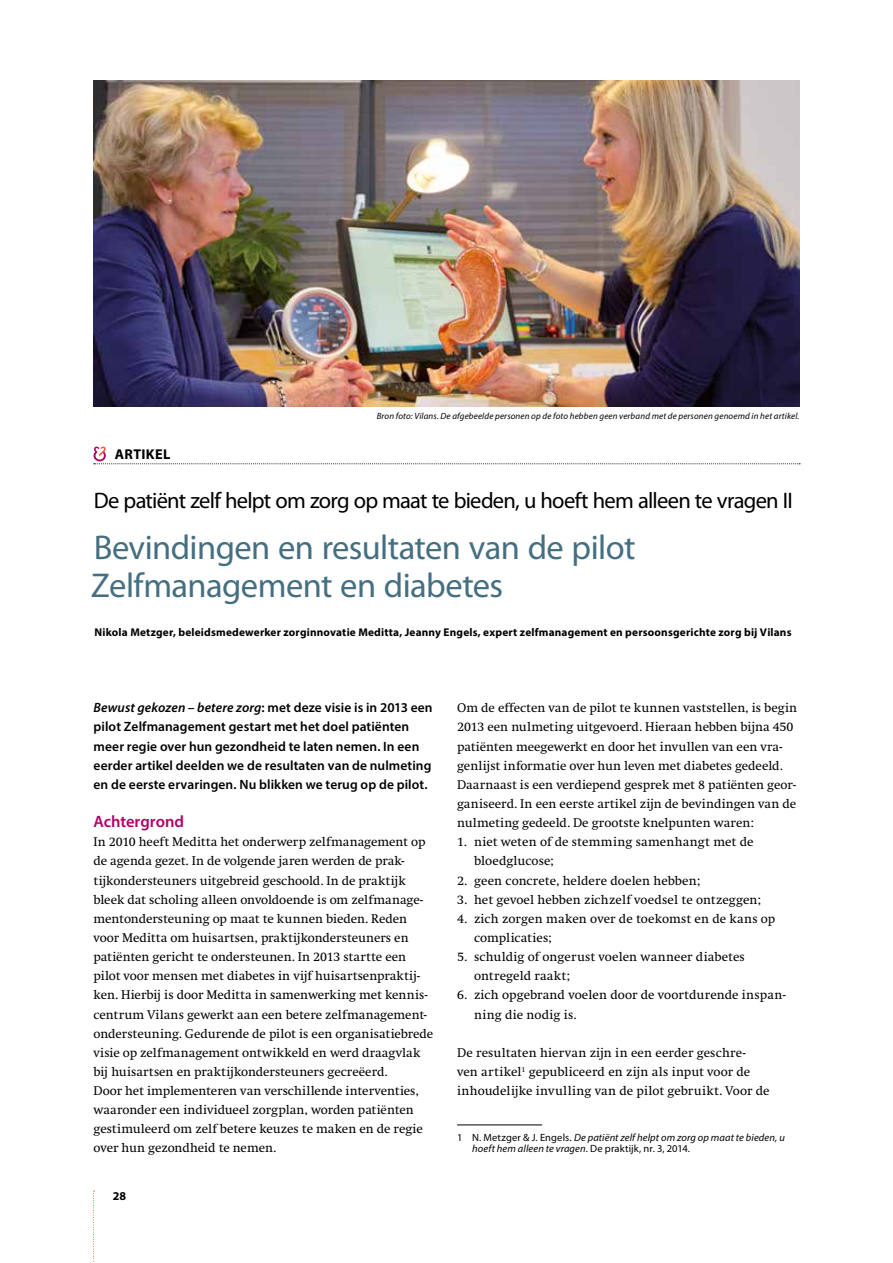
<style>
.page{position:relative;width:893px;height:1263px;background:#fff}
.page>*{position:absolute;margin:0;border:0;box-sizing:border-box;transform-origin:0 0}
.t1{font:34.5px/38.2px "Myriad Pro";letter-spacing:-.015em;color:#456f81}
.t2{font:22.5px "Myriad Pro";letter-spacing:-.03em;color:#000}
.t3{font:600 16.5px "Myriad Pro";color:#b20066}
.t4{font:700 14.25px "Myriad Pro";letter-spacing:.03em;color:#000}
.t5{font:600 13.5px/19.2px "Myriad Pro";letter-spacing:.01em;color:#000}
.t6{font:13.2px/19.2px "Swift";color:#000}
.t7{font:700 12px "Myriad Pro";color:#000}
.t8{font:700 11.25px "Myriad Pro";letter-spacing:.015em;color:#000}
.t9{font:italic 10.5px/11.6px "Myriad Pro";letter-spacing:.01em;color:#000}
.t10{font:italic 9px "Myriad Pro";letter-spacing:.015em;color:#000}
.s1{font-style:italic}
.s2{font-style:normal}
</style>
<div class="page">
<svg style="left:93px;top:1191px;width:2px;height:71px"></svg>
<hr style="left:457px;top:1125px;width:85px;height:1px;background:#000">
<img style="left:94px;top:81px;width:705px;height:325px">
<svg style="left:94px;top:446px;width:706px;height:18px"></svg>
<p class="t10" style="left:377px;top:410px;width:424px">Bron foto: Vilans. De afgebeelde personen op de foto hebben geen verband met de personen genoemd in het artikel.</p>
<p class="t4" style="left:115px;top:445px;width:57px">ARTIKEL</p>
<h2 class="t2" style="left:94px;top:487px;width:701px">De patiënt zelf helpt om zorg op maat te bieden, u hoeft hem alleen te vragen II</h2>
<h1 class="t1" style="left:91px;top:528px;width:546px">Bevindingen en resultaten van de pilot<br>Zelfmanagement en diabetes</h1>
<p class="t8" style="left:95px;top:625px;width:698px">Nikola Metzger, beleidsmedewerker zorginnovatie Meditta, Jeanny Engels, expert zelfmanagement en persoonsgerichte zorg bij Vilans</p>
<p class="t5" style="left:94px;top:698px;width:341px"><span class="s1">Bewust gekozen – betere zorg</span>: met deze visie is in 2013 een pilot Zelfmanagement gestart met het doel patiënten meer regie over hun gezondheid te laten nemen. In een eerder artikel deelden we de resultaten van de nulmeting en de eerste ervaringen. Nu blikken we terug op de pilot.</p>
<p class="t3" style="left:94px;top:811px;width:92px">Achtergrond</p>
<p class="t6" style="left:94px;top:832px;width:341px">In 2010 heeft Meditta het onderwerp zelfmanagement op de agenda gezet. In de volgende jaren werden de prak&shy;tijkondersteuners uitgebreid geschoold. In de praktijk bleek dat scholing alleen onvoldoende is om zelfmanage&shy;mentondersteuning op maat te kunnen bieden. Reden voor Meditta om huisartsen, praktijkondersteuners en patiënten gericht te ondersteunen. In 2013 startte een pilot voor mensen met diabetes in vijf huisartsenpraktij&shy;ken. Hierbij is door Meditta in samenwerking met kennis&shy;centrum Vilans gewerkt aan een betere zelfmanagement&shy;ondersteuning. Gedurende de pilot is een organisatiebrede visie op zelfmanagement ontwikkeld en werd draagvlak bij huisartsen en praktijkondersteuners gecreëerd.<br>Door het implementeren van verschillende interventies, waaronder een individueel zorgplan, worden patiënten gestimuleerd om zelf betere keuzes te maken en de regie over hun gezondheid te nemen.</p>
<p class="t7" style="left:113px;top:1188px;width:15px">28</p>
<p class="t6" style="left:457px;top:699px;width:342px">Om de effecten van de pilot te kunnen vaststellen, is begin 2013 een nulmeting uitgevoerd. Hieraan hebben bijna 450 patiënten meegewerkt en door het invullen van een vra&shy;genlijst informatie over hun leven met diabetes gedeeld.<br>Daarnaast is een verdiepend gesprek met 8 patiënten geor&shy;ganiseerd. In een eerste artikel zijn de bevindingen van de nulmeting gedeeld. De grootste knelpunten waren:</p>
<p class="t6" style="left:474px;top:833px;width:281px;text-indent:-17px">1. niet weten of de stemming samenhangt met de bloedglucose;</p>
<p class="t6" style="left:457px;top:871px;width:245px">2. geen concrete, heldere doelen hebben;</p>
<p class="t6" style="left:457px;top:890px;width:306px">3. het gevoel hebben zichzelf voedsel te ontzeggen;</p>
<p class="t6" style="left:474px;top:909px;width:303px;text-indent:-17px">4. zich zorgen maken over de toekomst en de kans op complicaties;</p>
<p class="t6" style="left:474px;top:947px;width:272px;text-indent:-17px">5. schuldig of ongerust voelen wanneer diabetes ontregeld raakt;</p>
<p class="t6" style="left:474px;top:986px;width:313px;text-indent:-17px">6. zich opgebrand voelen door de voortdurende inspan&shy;ning die nodig is.</p>
<p class="t6" style="left:457px;top:1043px;width:314px">De resultaten hiervan zijn in een eerder geschre&shy;ven artikel<sup>1</sup> gepubliceerd en zijn als input voor de inhoudelijke invulling van de pilot gebruikt. Voor de</p>
<p class="t9" style="left:472px;top:1131px;width:314px;text-indent:-15px"><span class="s2">1 N. Metzger &amp; J. Engels.</span> De patiënt zelf helpt om zorg op maat te bieden, u hoeft hem alleen te vragen<span class="s2">. De praktijk, nr. 3, 2014.</span></p>
</div>
